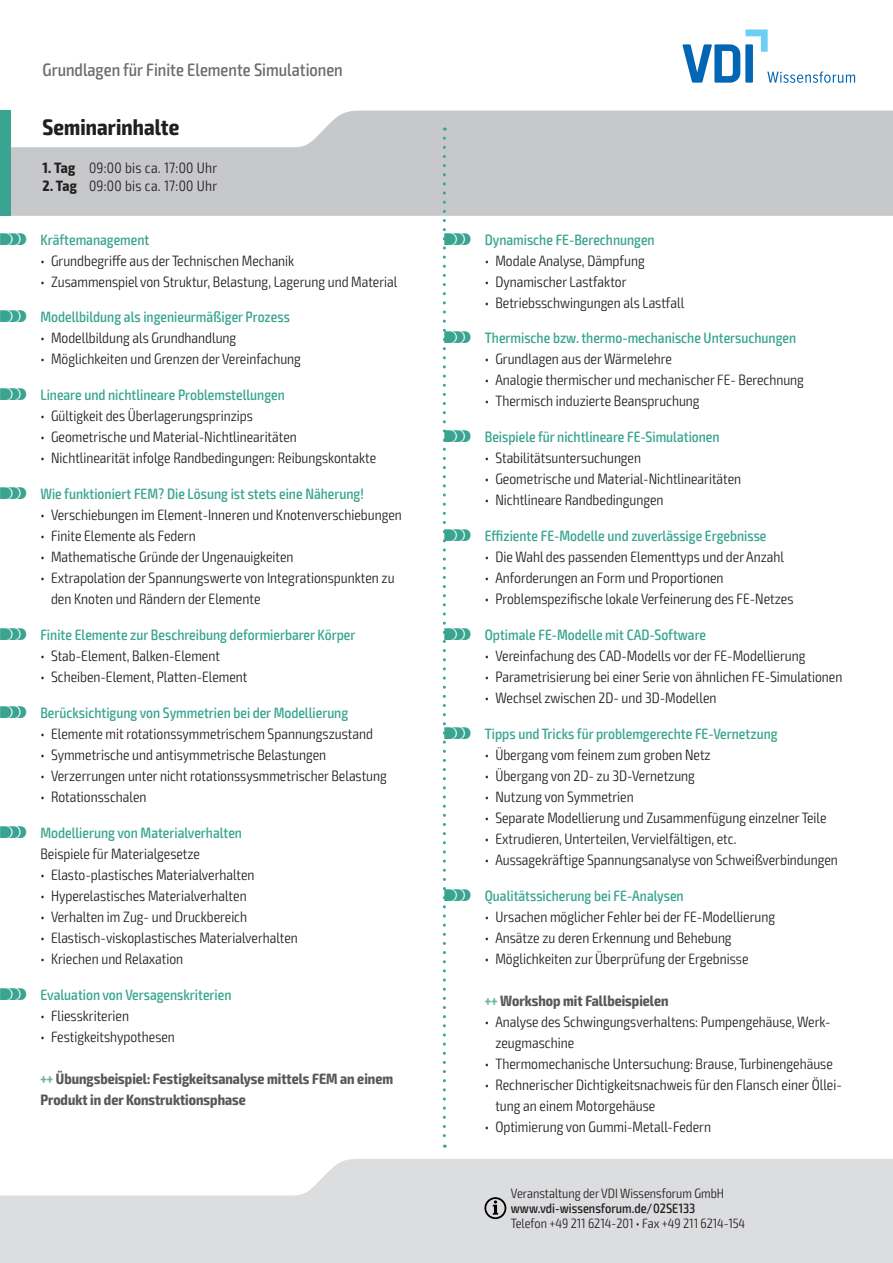
<style>
.page{position:relative;width:893px;height:1263px;background:#fff}
.page>*{position:absolute;margin:0;border:0;box-sizing:border-box;transform-origin:0 0}
.t1{font:700 condensed 22.5px "Exo 2";letter-spacing:.005em;color:#231f20}
.t2{font:500 condensed 18px "Exo 2";color:#6c6d70}
.t3{font:300 condensed 15px/21px "Exo 2";color:#231f20}
.t4{font:500 condensed 15px/21px "Exo 2";color:#39a590;text-align:center}
.t5{font:700 condensed 15px/21px "Exo 2";color:#57585a}
.t6{font:300 condensed 15px "Exo 2";letter-spacing:.02em;color:#231f20}
.t7{font:300 condensed 13.5px "Exo 2";color:#231f20}
.t8{font:500 condensed 13.5px "Exo 2";color:#231f20}
.s1{font-weight:700}
.s2{font-family:"VDI Iconset S4 A Regular";font-weight:400;font-stretch:normal}
.s3{font-weight:300;color:#231f20}
.s4{color:#6db4a3}
</style>
<div class="page">
<svg style="left:0;top:1159px;width:893px;height:104px;background:#e0e1e3"></svg>
<svg style="left:11px;top:111px;width:882px;height:105px;background:#cdced0"></svg>
<div style="left:0;top:111px;width:11px;height:105px;background:#39a590"></div>
<svg style="left:484px;top:1197px;width:22px;height:22px"></svg>
<svg style="left:682px;top:30px;width:173px;height:53px"></svg>
<svg style="left:443px;top:138px;width:3px;height:1010px"></svg>
<p class="t2" style="left:43px;top:59px;width:302px">Grundlagen für Finite Elemente Simulationen</p>
<h1 class="t1" style="left:43px;top:113px;width:138px">Seminarinhalte</h1>
<p class="t6" style="left:43px;top:159px;width:176px"><span class="s1">1. Tag</span> 09:00 bis ca. 17:00 Uhr</p>
<p class="t6" style="left:43px;top:177px;width:176px"><span class="s1">2. Tag</span> 09:00 bis ca. 17:00 Uhr</p>
<p class="t4" style="left:0;top:229px;width:151px"><span class="s2">S</span> Kräftemanagement</p>
<p class="t3" style="left:40px;top:250px;width:255px">• Grundbegriffe aus der Technischen Mechanik</p>
<p class="t3" style="left:40px;top:271px;width:359px">• Zusammenspiel von Struktur, Belastung, Lagerung und Material</p>
<p class="t4" style="left:0;top:307px;width:291px"><span class="s2">S</span> Modellbildung als ingenieurmäßiger Prozess</p>
<p class="t3" style="left:40px;top:328px;width:197px">• Modellbildung als Grundhandlung</p>
<p class="t3" style="left:40px;top:349px;width:262px">• Möglichkeiten und Grenzen der Vereinfachung</p>
<p class="t4" style="left:0;top:385px;width:286px"><span class="s2">S</span> Lineare und nichtlineare Problemstellungen</p>
<p class="t3" style="left:40px;top:406px;width:214px">• Gültigkeit des Überlagerungsprinzips</p>
<p class="t3" style="left:40px;top:427px;width:258px">• Geometrische und Material-Nichtlinearitäten</p>
<p class="t3" style="left:40px;top:448px;width:337px">• Nichtlinearität infolge Randbedingungen: Reibungskontakte</p>
<p class="t4" style="left:0;top:484px;width:365px"><span class="s2">S</span> Wie funktioniert FEM? Die Lösung ist stets eine Näherung!</p>
<p class="t3" style="left:40px;top:505px;width:363px">• Verschiebungen im Element-Inneren und Knotenverschiebungen</p>
<p class="t3" style="left:40px;top:526px;width:157px">• Finite Elemente als Federn</p>
<p class="t3" style="left:40px;top:547px;width:255px">• Mathematische Gründe der Ungenauigkeiten</p>
<p class="t3" style="left:51px;top:568px;width:345px;text-indent:-11px">• Extrapolation der Spannungswerte von Integrationspunkten zu den Knoten und Rändern der Elemente</p>
<p class="t4" style="left:0;top:625px;width:357px"><span class="s2">S</span> Finite Elemente zur Beschreibung deformierbarer Körper</p>
<p class="t3" style="left:40px;top:646px;width:181px">• Stab-Element, Balken-Element</p>
<p class="t3" style="left:40px;top:667px;width:209px">• Scheiben-Element, Platten-Element</p>
<p class="t4" style="left:0;top:702px;width:350px"><span class="s2">S</span> Berücksichtigung von Symmetrien bei der Modellierung</p>
<p class="t3" style="left:40px;top:723px;width:334px">• Elemente mit rotationssymmetrischem Spannungszustand</p>
<p class="t3" style="left:40px;top:744px;width:287px">• Symmetrische und antisymmetrische Belastungen</p>
<p class="t3" style="left:40px;top:765px;width:348px">• Verzerrungen unter nicht rotationssysmmetrischer Belastung</p>
<p class="t3" style="left:40px;top:786px;width:108px">• Rotationsschalen</p>
<p class="t4" style="left:0;top:822px;width:244px"><span class="s2">S</span> Modellierung von Materialverhalten<br><span class="s3">Beispiele für Materialgesetze</span></p>
<p class="t3" style="left:40px;top:864px;width:216px">• Elasto-plastisches Materialverhalten</p>
<p class="t3" style="left:40px;top:885px;width:208px">• Hyperelastisches Materialverhalten</p>
<p class="t3" style="left:40px;top:906px;width:208px">• Verhalten im Zug- und Druckbereich</p>
<p class="t3" style="left:40px;top:927px;width:259px">• Elastisch-viskoplastisches Materialverhalten</p>
<p class="t3" style="left:40px;top:948px;width:144px">• Kriechen und Relaxation</p>
<p class="t4" style="left:0;top:984px;width:233px"><span class="s2">S</span> Evaluation von Versagenskriterien</p>
<p class="t3" style="left:40px;top:1005px;width:90px">• Fliesskriterien</p>
<p class="t3" style="left:40px;top:1026px;width:136px">• Festigkeitshypothesen</p>
<p class="t5" style="left:40px;top:1068px;width:354px"><span class="s4">+++</span> Übungsbeispiel: Festigkeitsanalyse mittels FEM an einem<br>Produkt in der Konstruktionsphase</p>
<p class="t4" style="left:444px;top:229px;width:212px"><span class="s2">S</span> Dynamische FE-Berechnungen</p>
<p class="t3" style="left:485px;top:250px;width:161px">• Modale Analyse, Dämpfung</p>
<p class="t3" style="left:485px;top:271px;width:143px">• Dynamischer Lastfaktor</p>
<p class="t3" style="left:485px;top:292px;width:201px">• Betriebsschwingungen als Lastfall</p>
<p class="t4" style="left:444px;top:328px;width:353px"><span class="s2">S</span> Thermische bzw. thermo-mechanische Untersuchungen</p>
<p class="t3" style="left:485px;top:349px;width:189px">• Grundlagen aus der Wärmelehre</p>
<p class="t3" style="left:485px;top:370px;width:321px">• Analogie thermischer und mechanischer FE- Berechnung</p>
<p class="t3" style="left:485px;top:391px;width:216px">• Thermisch induzierte Beanspruchung</p>
<p class="t4" style="left:444px;top:427px;width:277px"><span class="s2">S</span> Beispiele für nichtlineare FE-Simulationen</p>
<p class="t3" style="left:485px;top:448px;width:158px">• Stabilitätsuntersuchungen</p>
<p class="t3" style="left:485px;top:469px;width:258px">• Geometrische und Material-Nichtlinearitäten</p>
<p class="t3" style="left:485px;top:490px;width:180px">• Nichtlineare Randbedingungen</p>
<p class="t4" style="left:444px;top:526px;width:324px"><span class="s2">S</span> Effiziente FE-Modelle und zuverlässige Ergebnisse</p>
<p class="t3" style="left:485px;top:547px;width:301px">• Die Wahl des passenden Elementtyps und der Anzahl</p>
<p class="t3" style="left:485px;top:568px;width:240px">• Anforderungen an Form und Proportionen</p>
<p class="t3" style="left:485px;top:589px;width:310px">• Problemspezifische lokale Verfeinerung des FE-Netzes</p>
<p class="t4" style="left:444px;top:625px;width:263px"><span class="s2">S</span> Optimale FE-Modelle mit CAD-Software</p>
<p class="t3" style="left:485px;top:646px;width:322px">• Vereinfachung des CAD-Modells vor der FE-Modellierung</p>
<p class="t3" style="left:485px;top:667px;width:359px">• Parametrisierung bei einer Serie von ähnlichen FE-Simulationen</p>
<p class="t3" style="left:485px;top:688px;width:233px">• Wechsel zwischen 2D- und 3D-Modellen</p>
<p class="t4" style="left:444px;top:723px;width:335px"><span class="s2">S</span> Tipps und Tricks für problemgerechte FE-Vernetzung</p>
<p class="t3" style="left:485px;top:744px;width:228px">• Übergang vom feinem zum groben Netz</p>
<p class="t3" style="left:485px;top:765px;width:212px">• Übergang von 2D- zu 3D-Vernetzung</p>
<p class="t3" style="left:485px;top:786px;width:150px">• Nutzung von Symmetrien</p>
<p class="t3" style="left:485px;top:807px;width:343px">• Separate Modellierung und Zusammenfügung einzelner Teile</p>
<p class="t3" style="left:485px;top:828px;width:253px">• Extrudieren, Unterteilen, Vervielfältigen, etc.</p>
<p class="t3" style="left:485px;top:849px;width:355px">• Aussagekräftige Spannungsanalyse von Schweißverbindungen</p>
<p class="t4" style="left:444px;top:885px;width:241px"><span class="s2">S</span> Qualitätssicherung bei FE-Analysen</p>
<p class="t3" style="left:485px;top:906px;width:292px">• Ursachen möglicher Fehler bei der FE-Modellierung</p>
<p class="t3" style="left:485px;top:927px;width:248px">• Ansätze zu deren Erkennung und Behebung</p>
<p class="t3" style="left:485px;top:948px;width:265px">• Möglichkeiten zur Überprüfung der Ergebnisse</p>
<p class="t5" style="left:485px;top:990px;width:185px"><span class="s4">+++</span> Workshop mit Fallbeispielen</p>
<p class="t3" style="left:495px;top:1011px;width:337px;text-indent:-11px">• Analyse des Schwingungsverhaltens: Pumpengehäuse, Werk&shy;zeugmaschine</p>
<p class="t3" style="left:485px;top:1053px;width:350px">• Thermomechanische Untersuchung: Brause, Turbinengehäuse</p>
<p class="t3" style="left:495px;top:1074px;width:348px;text-indent:-11px">• Rechnerischer Dichtigkeitsnachweis für den Flansch einer Öllei&shy;tung an einem Motorgehäuse</p>
<p class="t3" style="left:485px;top:1116px;width:228px">• Optimierung von Gummi-Metall-Federn</p>
<p class="t7" style="left:511px;top:1185px;width:215px">Veranstaltung der VDI Wissensforum GmbH</p>
<p class="t8" style="left:511px;top:1200px;width:186px">www.vdi-wissensforum.de/02SE133</p>
<p class="t7" style="left:511px;top:1215px;width:236px">Telefon +49 211 6214-201 • Fax +49 211 6214-154</p>
</div>
